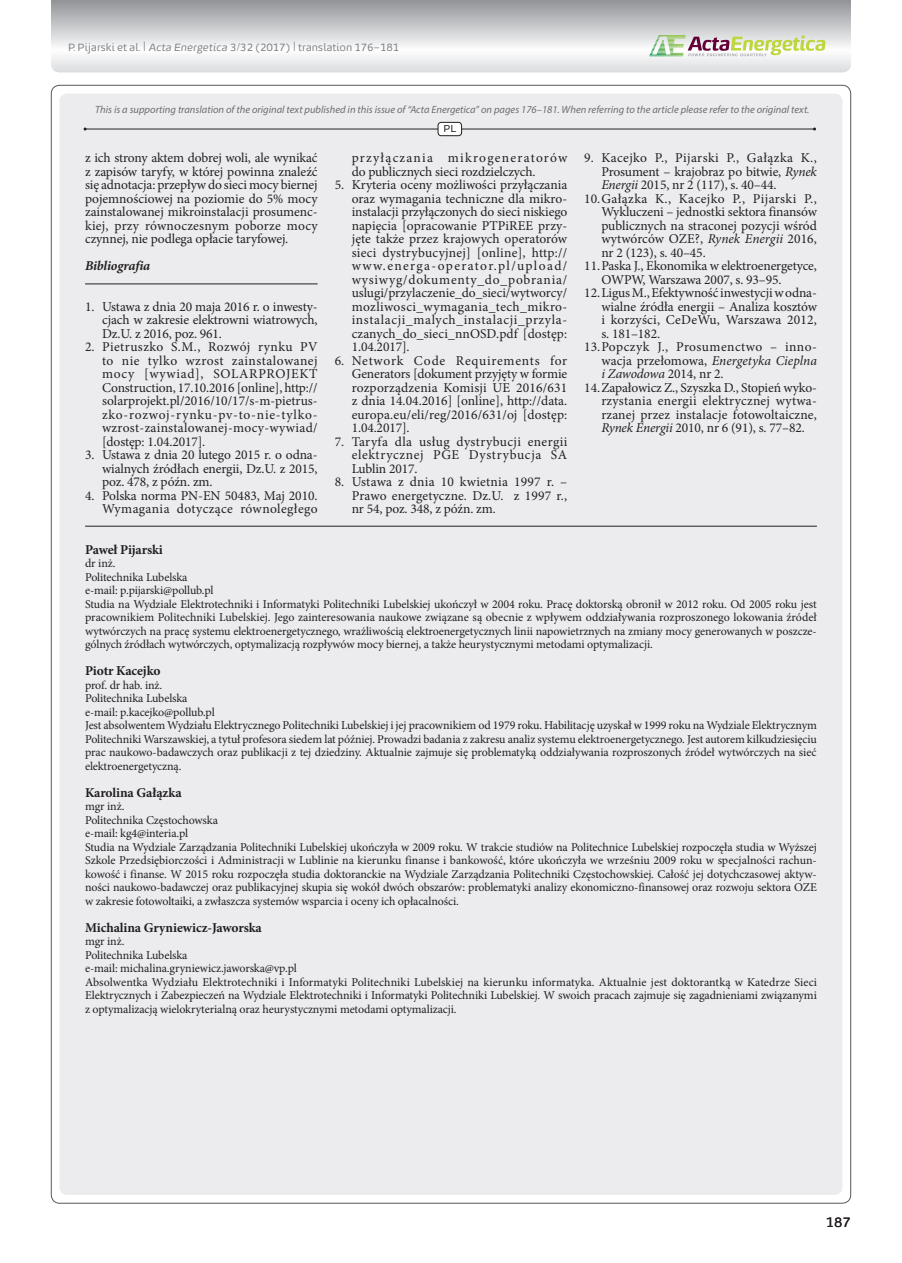
<style>
.page{position:relative;width:902px;height:1263px;background:#fff}
.page>*{position:absolute;margin:0;border:0;box-sizing:border-box;transform-origin:0 0}
.t1{font:13.5px/13.5px "Minion Pro";color:#231f20;text-align:justify}
.t2{font:700 13.5px "Minion Pro";letter-spacing:-.01em;color:#231f20}
.t3{font:13.5px "Minion Pro";letter-spacing:.03em;color:#231f20}
.t4{font:13.5px/13.5px "Minion Pro";letter-spacing:.02em;color:#231f20;text-align:right}
.t5{font:italic 13.5px "Minion Pro";letter-spacing:-.005em;color:#231f20}
.t6{font:13.5px "Minion Pro";letter-spacing:.035em;color:#231f20}
.t7{font:italic 700 13.5px "Minion Pro";letter-spacing:-.015em;color:#231f20}
.t8{font:13.5px "Energa";color:#231f20}
.t9{font:12px/13.5px "Minion Pro";letter-spacing:-.01em;color:#231f20}
.t10{font:italic 10.5px "Myriad Pro";color:#6c6d70}
.t11{font:10.5px "Energa";letter-spacing:-.01em;color:#808285}
.t12{font:10.05px "Energa";color:#231f20}
.s1{font-size:13.5px}
.s2{font-style:italic}
.s3{font-style:normal}
</style>
<div class="page">
<svg style="left:51px;top:0;width:799px;height:72px"></svg>
<div style="left:60px;top:94px;width:782px;height:1101px;background:#ececee;border-radius:8px"></div>
<svg style="left:649px;top:35px;width:176px;height:21px"></svg>
<hr style="left:85px;top:129px;width:729px;height:1px;background:#231f20">
<div style="left:438px;top:122px;width:23px;height:14px;background:#fff;border-radius:3px"></div>
<div style="left:437px;top:122px;width:25px;height:14px;border:1px solid #231f20;border-radius:3px"></div>
<hr style="left:85px;top:284px;width:232px;height:1px;background:#231f20">
<hr style="left:85px;top:526px;width:731px;height:1px;background:#231f20">
<p class="t11" style="left:68px;top:41px;width:332px">P. Pijarski et al. <span class="s1">|</span> <span class="s2">Acta Energetica</span> 3/32 (2017) <span class="s1">|</span> translation 176–181</p>
<p class="t10" style="left:95px;top:103px;width:715px">This is a supporting translation of the original text published in this issue of “Acta Energetica” on pages 176–181. When referring to the article please refer to the original text.</p>
<p class="t1" style="left:85px;top:151px;width:234px">z ich strony aktem dobrej woli, ale wynikać z zapisów taryfy, w której powinna znaleźć się adnotacja: przepływ do sieci mocy biernej pojemnościowej na poziomie do 5% mocy zainstalowanej mikroinstalacji prosumenc&shy;kiej, przy równoczesnym poborze mocy czynnej, nie podlega opłacie taryfowej.</p>
<p class="t7" style="left:85px;top:256px;width:67px">Bibliografia</p>
<p class="t1" style="left:102px;top:300px;width:217px;text-indent:-17px">1. Ustawa z dnia 20 maja 2016 r. o inwesty&shy;cjach w zakresie elektrowni wiatrowych, Dz.U. z 2016, poz. 961.</p>
<p class="t1" style="left:102px;top:340px;width:217px;text-indent:-17px">2. Pietruszko S.M., Rozwój rynku PV to nie tylko wzrost zainstalowanej mocy [wywiad], SOLARPROJEKT Construction, 17.10.2016 [online], http:// solarprojekt.pl/2016/10/17/s-m-pietrus&shy;zko-rozwoj-rynku-pv-to-nie-tylko&shy;wzrost-zainstalowanej-mocy-wywiad/ [dostęp: 1.04.2017].</p>
<p class="t1" style="left:102px;top:448px;width:217px;text-indent:-17px">3. Ustawa z dnia 20 lutego 2015 r. o odna&shy;wialnych źródłach energii, Dz.U. z 2015, poz. 478, z późn. zm.</p>
<p class="t4" style="left:85px;top:489px;width:234px">4. Polska norma PN-EN 50483, Maj 2010.<br>Wymagania dotyczące równoległego</p>
<p class="t12" style="left:443px;top:122px;width:14px">PL</p>
<p class="t1" style="left:352px;top:151px;width:217px">przyłączania mikrogeneratorów do publicznych sieci rozdzielczych.</p>
<p class="t1" style="left:352px;top:178px;width:217px;text-indent:-17px">5. Kryteria oceny możliwości przyłączania oraz wymagania techniczne dla mikro&shy;instalacji przyłączonych do sieci niskiego napięcia [opracowanie PTPiREE przy&shy;jęte także przez krajowych operatorów sieci dystrybucyjnej] [online], http:// www.energa-operator.pl/upload/ wysiwyg/dokumenty_do_pobrania/ uslugi/przylaczenie_do_sieci/wytworcy/ mozliwosci_wymagania_tech_mikro&shy;instalacji_malych_instalacji_przyla&shy;czanych_do_sieci_nnOSD.pdf [dostęp:<br>1.04.2017].</p>
<p class="t1" style="left:352px;top:354px;width:217px;text-indent:-17px">6. Network Code Requirements for Generators [dokument przyjęty w formie rozporządzenia Komisji UE 2016/631 z dnia 14.04.2016] [online], http://data. europa.eu/eli/reg/2016/631/oj [dostęp:<br>1.04.2017].</p>
<p class="t1" style="left:352px;top:435px;width:217px;text-indent:-17px">7. Taryfa dla usług dystrybucji energii elektrycznej PGE Dystrybucja SA Lublin 2017.</p>
<p class="t1" style="left:352px;top:475px;width:217px;text-indent:-17px">8. Ustawa z dnia 10 kwietnia 1997 r. – Prawo energetyczne. Dz.U. z 1997 r., nr 54, poz. 348, z późn. zm.</p>
<p class="t3" style="left:584px;top:149px;width:234px">9. Kacejko P., Pijarski P., Gałązka K.,</p>
<p class="t1" style="left:601px;top:165px;width:217px">Prosument – krajobraz po bitwie, <span class="s2">Rynek</span></p>
<p class="t1" style="left:601px;top:178px;width:177px"><span class="s2">Energii</span> 2015, nr 2 (117), s. 40–44.</p>
<p class="t3" style="left:584px;top:189px;width:234px">10.Gałązka K., Kacejko P., Pijarski P.,</p>
<p class="t1" style="left:601px;top:205px;width:217px">Wykluczeni – jednostki sektora finansów</p>
<p class="t1" style="left:601px;top:219px;width:217px">publicznych na straconej pozycji wśród</p>
<p class="t1" style="left:601px;top:232px;width:217px">wytwórców OZE?, <span class="s2">Rynek Energii</span> 2016,</p>
<p class="t1" style="left:601px;top:246px;width:106px">nr 2 (123), s. 40–45.</p>
<p class="t1" style="left:584px;top:259px;width:234px">11.Paska J., Ekonomika w elektroenergetyce,</p>
<p class="t1" style="left:601px;top:273px;width:182px">OWPW, Warszawa 2007, s. 93–95.</p>
<p class="t1" style="left:584px;top:286px;width:234px">12.Ligus M., Efektywność inwestycji w odna-</p>
<p class="t1" style="left:601px;top:300px;width:217px">wialne źródła energii – Analiza kosztów</p>
<p class="t1" style="left:601px;top:313px;width:217px">i korzyści, CeDeWu, Warszawa 2012,</p>
<p class="t1" style="left:601px;top:327px;width:60px">s. 181–182.</p>
<p class="t6" style="left:584px;top:338px;width:234px">13.Popczyk J., Prosumenctwo – inno-</p>
<p class="t5" style="left:601px;top:351px;width:217px"><span class="s3">wacja przełomowa,</span> Energetyka Cieplna</p>
<p class="t5" style="left:601px;top:364px;width:124px">i Zawodowa <span class="s3">2014, nr 2.</span></p>
<p class="t1" style="left:584px;top:381px;width:234px">14.Zapałowicz Z., Szyszka D., Stopień wyko-</p>
<p class="t1" style="left:601px;top:394px;width:217px">rzystania energii elektrycznej wytwa-</p>
<p class="t1" style="left:601px;top:408px;width:217px">rzanej przez instalacje fotowoltaiczne,</p>
<p class="t1" style="left:601px;top:421px;width:205px"><span class="s2">Rynek Energii</span> 2010, nr 6 (91), s. 77–82.</p>
<p class="t2" style="left:85px;top:540px;width:79px">Paweł Pijarski</p>
<p class="t9" style="left:85px;top:556px;width:733px">dr inż.<br>Politechnika Lubelska<br>e-mail: p.pijarski@pollub.pl<br>Studia na Wydziale Elektrotechniki i Informatyki Politechniki Lubelskiej ukończył w 2004 roku. Pracę doktorską obronił w 2012 roku. Od 2005 roku jest pracownikiem Politechniki Lubelskiej. Jego zainteresowania naukowe związane są obecnie z wpływem oddziaływania rozproszonego lokowania źródeł wytwórczych na pracę systemu elektroenergetycznego, wrażliwością elektroenergetycznych linii napowietrznych na zmiany mocy generowanych w poszcze&shy;gólnych źródłach wytwórczych, optymalizacją rozpływów mocy biernej, a także heurystycznymi metodami optymalizacji.</p>
<p class="t2" style="left:85px;top:661px;width:77px">Piotr Kacejko</p>
<p class="t9" style="left:85px;top:678px;width:733px">prof. dr hab. inż.<br>Politechnika Lubelska<br>e-mail: p.kacejko@pollub.pl<br>Jest absolwentem Wydziału Elektrycznego Politechniki Lubelskiej i jej pracownikiem od 1979 roku. Habilitację uzyskał w 1999 roku na Wydziale Elektrycznym Politechniki Warszawskiej, a tytuł profesora siedem lat później. Prowadzi badania z zakresu analiz systemu elektroenergetycznego. Jest autorem kilkudziesięciu prac naukowo-badawczych oraz publikacji z tej dziedziny. Aktualnie zajmuje się problematyką oddziaływania rozproszonych źródeł wytwórczych na sieć elektroenergetyczną.</p>
<p class="t2" style="left:85px;top:783px;width:98px">Karolina Gałązka</p>
<p class="t9" style="left:85px;top:799px;width:733px">mgr inż.<br>Politechnika Częstochowska<br>e-mail: kg4@interia.pl<br>Studia na Wydziale Zarządzania Politechniki Lubelskiej ukończyła w 2009 roku. W trakcie studiów na Politechnice Lubelskiej rozpoczęła studia w Wyższej Szkole Przedsiębiorczości i Administracji w Lublinie na kierunku finanse i bankowość, które ukończyła we wrześniu 2009 roku w specjalności rachun&shy;kowość i finanse. W 2015 roku rozpoczęła studia doktoranckie na Wydziale Zarządzania Politechniki Częstochowskiej. Całość jej dotychczasowej aktyw&shy;ności naukowo-badawczej oraz publikacyjnej skupia się wokół dwóch obszarów: problematyki analizy ekonomiczno-finansowej oraz rozwoju sektora OZE w zakresie fotowoltaiki, a zwłaszcza systemów wsparcia i oceny ich opłacalności.</p>
<p class="t2" style="left:85px;top:918px;width:178px">Michalina Gryniewicz-Jaworska</p>
<p class="t9" style="left:85px;top:934px;width:733px">mgr inż.<br>Politechnika Lubelska<br>e-mail: michalina.gryniewicz.jaworska@vp.pl<br>Absolwentka Wydziału Elektrotechniki i Informatyki Politechniki Lubelskiej na kierunku informatyka. Aktualnie jest doktorantką w Katedrze Sieci Elektrycznych i Zabezpieczeń na Wydziale Elektrotechniki i Informatyki Politechniki Lubelskiej. W swoich pracach zajmuje się zagadnieniami związanymi z optymalizacją wielokryterialną oraz heurystycznymi metodami optymalizacji.</p>
<p class="t8" style="left:825px;top:1213px;width:26px">187</p>
</div>
